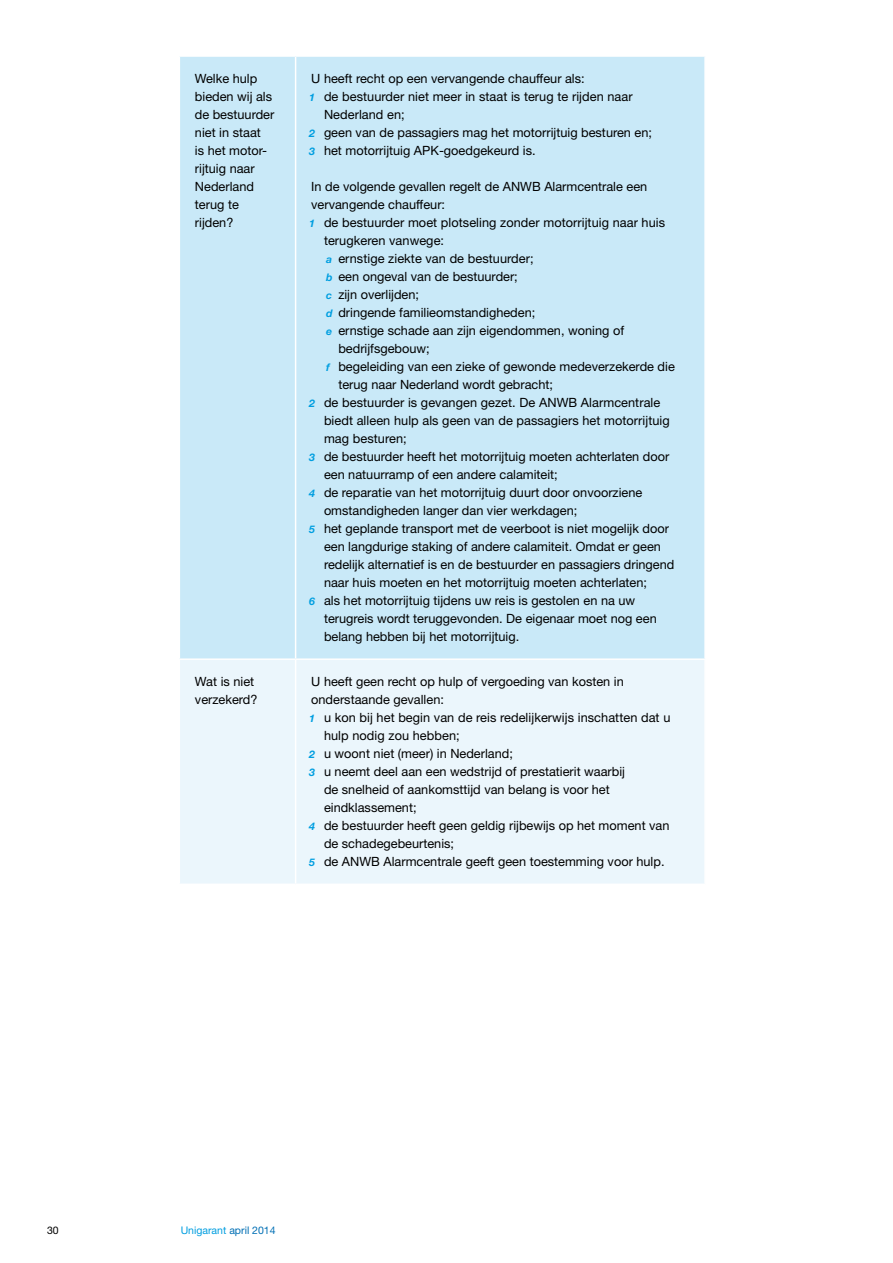
<style>
.page{position:relative;width:893px;height:1263px;background:#fff}
.page>*{position:absolute;margin:0;border:0;box-sizing:border-box;transform-origin:0 0}
.t1{font:12.75px/18px "Helvetica Neue LT Std";color:#000}
.t2{font:10.5px "Helvetica Neue";color:#009ee0}
.t3{font:10.5px "Helvetica Neue";color:#000}
.s1{font-family:"Helvetica Neue";font-weight:700;font-style:italic;font-size:10.5px;color:#009ee0}
.s2{color:#006fb4}
</style>
<div class="page">
<div style="left:180px;top:57px;width:524px;height:601px;background:#c9e9f8"></div>
<div style="left:180px;top:660px;width:524px;height:223px;background:#ebf6fc"></div>
<hr style="left:295px;top:660px;width:1px;height:223px;background:#fff">
<hr style="left:295px;top:57px;width:1px;height:601px;background:#fff">
<p class="t1" style="left:195px;top:69px;width:81px">Welke hulp bieden wij als de bestuurder niet in staat<br>is het motor&shy;rijtuig naar<br>Nederland terug te rijden?</p>
<p class="t1" style="left:311px;top:69px;width:275px">U heeft recht op een vervangende chauffeur als:</p>
<p class="t1" style="left:309px;top:87px;width:325px"><span class="s1">1</span> de bestuurder niet meer in staat is terug te rijden naar</p>
<p class="t1" style="left:324px;top:105px;width:82px">Nederland en;</p>
<p class="t1" style="left:309px;top:123px;width:344px"><span class="s1">2</span> geen van de passagiers mag het motorrijtuig besturen en;</p>
<p class="t1" style="left:309px;top:141px;width:228px"><span class="s1">3</span> het motorrijtuig APK-goedgekeurd is.</p>
<p class="t1" style="left:311px;top:177px;width:338px">In de volgende gevallen regelt de ANWB Alarmcentrale een</p>
<p class="t1" style="left:311px;top:195px;width:135px">vervangende chauffeur:</p>
<p class="t1" style="left:309px;top:213px;width:358px"><span class="s1">1</span> de bestuurder moet plotseling zonder motorrijtuig naar huis</p>
<p class="t1" style="left:324px;top:231px;width:122px">terugkeren vanwege:</p>
<p class="t1" style="left:326px;top:249px;width:209px"><span class="s1">a</span> ernstige ziekte van de bestuurder;</p>
<p class="t1" style="left:326px;top:267px;width:193px"><span class="s1">b</span> een ongeval van de bestuurder;</p>
<p class="t1" style="left:326px;top:285px;width:94px"><span class="s1">c</span> zijn overlijden;</p>
<p class="t1" style="left:326px;top:303px;width:211px"><span class="s1">d</span> dringende familieomstandigheden;</p>
<p class="t1" style="left:326px;top:321px;width:299px"><span class="s1">e</span> ernstige schade aan zijn eigendommen, woning of</p>
<p class="t1" style="left:338px;top:339px;width:93px">bedrijfsgebouw;</p>
<p class="t1" style="left:326px;top:357px;width:350px"><span class="s1">f</span> begeleiding van een zieke of gewonde medeverzekerde die</p>
<p class="t1" style="left:338px;top:375px;width:216px">terug naar Nederland wordt gebracht;</p>
<p class="t1" style="left:309px;top:393px;width:353px"><span class="s1">2</span> de bestuurder is gevangen gezet. De ANWB Alarmcentrale</p>
<p class="t1" style="left:324px;top:411px;width:347px">biedt alleen hulp als geen van de passagiers het motorrijtuig</p>
<p class="t1" style="left:324px;top:429px;width:84px">mag besturen;</p>
<p class="t1" style="left:309px;top:447px;width:362px"><span class="s1">3</span> de bestuurder heeft het motorrijtuig moeten achterlaten door</p>
<p class="t1" style="left:324px;top:465px;width:235px">een natuurramp of een andere calamiteit;</p>
<p class="t1" style="left:309px;top:483px;width:335px"><span class="s1">4</span> de reparatie van het motorrijtuig duurt door onvoorziene</p>
<p class="t1" style="left:324px;top:501px;width:255px">omstandigheden langer dan vier werkdagen;</p>
<p class="t1" style="left:309px;top:519px;width:361px"><span class="s1">5</span> het geplande transport met de veerboot is niet mogelijk door</p>
<p class="t1" style="left:324px;top:537px;width:339px">een langdurige staking of andere calamiteit. Omdat er geen</p>
<p class="t1" style="left:324px;top:555px;width:352px">redelijk alternatief is en de bestuurder en passagiers dringend</p>
<p class="t1" style="left:324px;top:573px;width:325px">naar huis moeten en het motorrijtuig moeten achterlaten;</p>
<p class="t1" style="left:309px;top:591px;width:328px"><span class="s1">6</span> als het motorrijtuig tijdens uw reis is gestolen en na uw</p>
<p class="t1" style="left:324px;top:609px;width:334px">terugreis wordt teruggevonden. De eigenaar moet nog een</p>
<p class="t1" style="left:324px;top:627px;width:197px">belang hebben bij het motorrijtuig.</p>
<p class="t1" style="left:195px;top:673px;width:64px">Wat is niet verzekerd?</p>
<p class="t1" style="left:311px;top:673px;width:314px">U heeft geen recht op hulp of vergoeding van kosten in</p>
<p class="t1" style="left:311px;top:691px;width:134px">onderstaande gevallen:</p>
<p class="t1" style="left:309px;top:709px;width:363px"><span class="s1">1</span> u kon bij het begin van de reis redelijkerwijs inschatten dat u</p>
<p class="t1" style="left:324px;top:727px;width:137px">hulp nodig zou hebben;</p>
<p class="t1" style="left:309px;top:745px;width:205px"><span class="s1">2</span> u woont niet (meer) in Nederland;</p>
<p class="t1" style="left:309px;top:763px;width:317px"><span class="s1">3</span> u neemt deel aan een wedstrijd of prestatierit waarbij</p>
<p class="t1" style="left:324px;top:781px;width:287px">de snelheid of aankomsttijd van belang is voor het</p>
<p class="t1" style="left:324px;top:799px;width:94px">eindklassement;</p>
<p class="t1" style="left:309px;top:817px;width:362px"><span class="s1">4</span> de bestuurder heeft geen geldig rijbewijs op het moment van</p>
<p class="t1" style="left:324px;top:835px;width:132px">de schadegebeurtenis;</p>
<p class="t1" style="left:309px;top:853px;width:357px"><span class="s1">5</span> de ANWB Alarmcentrale geeft geen toestemming voor hulp.</p>
<p class="t3" style="left:47px;top:1224px;width:13px">30</p>
<p class="t2" style="left:181px;top:1224px;width:96px">Unigarant <span class="s2">april 2014</span></p>
</div>
